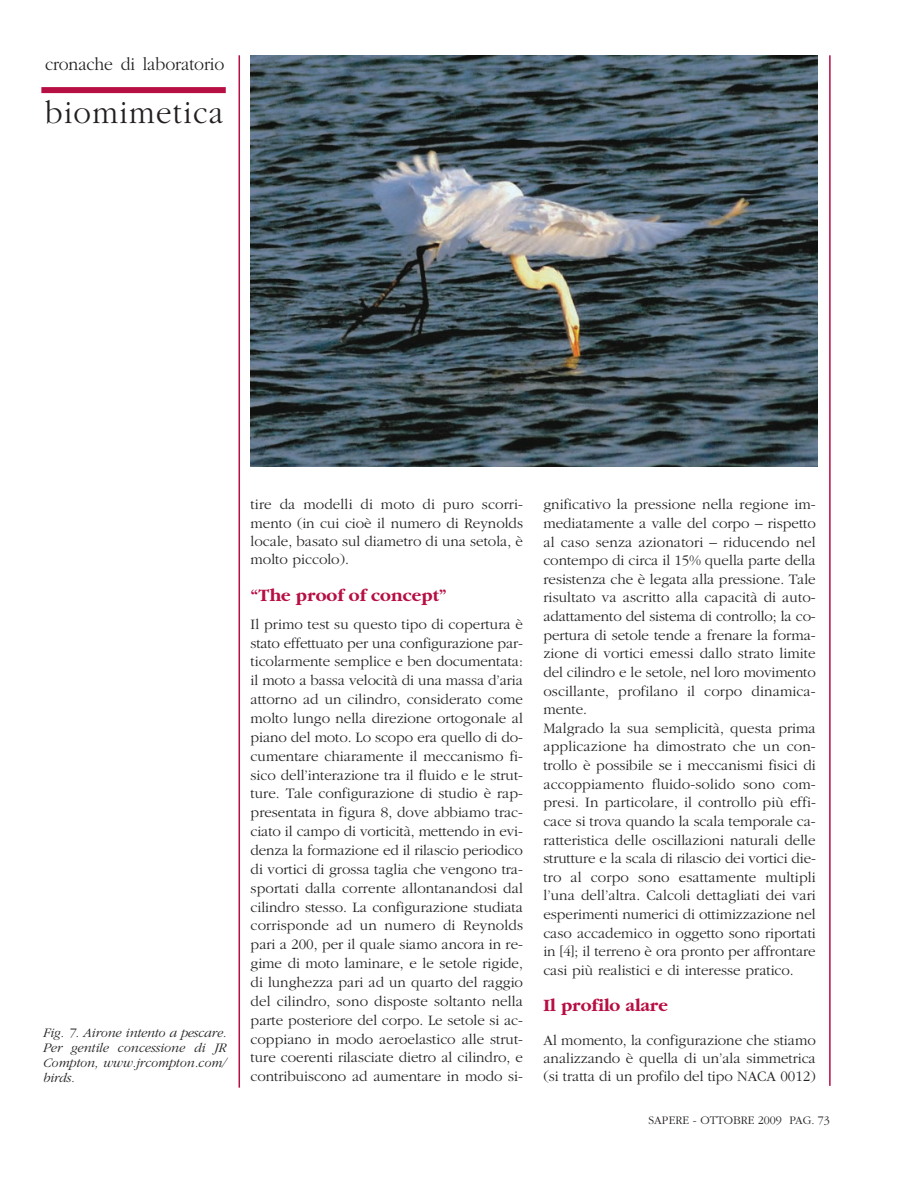
<style>
.page{position:relative;width:915px;height:1191px;background:#fff}
.page>*{position:absolute;margin:0;border:0;box-sizing:border-box;transform-origin:0 0}
.t1{font:300 33px "Garamond";letter-spacing:.05em;color:#231f20;scale:.94 1}
.t2{font:300 18.75px "Garamond";letter-spacing:-.005em;color:#231f20;scale:.94 1}
.t3{font:700 18px "Garamond";color:#b70e43}
.t4{font:300 15px/18.6px "Garamond";color:#231f20;text-align:justify}
.t5{font:italic 300 13.5px/15px "Garamond";letter-spacing:-.005em;color:#231f20;text-align:justify}
.t6{font:300 12px "Garamond";color:#231f20}
.s1{font-size:18.6px}
</style>
<div class="page">
<hr style="left:828px;top:55px;width:2px;height:1030px;background:#b70e43">
<hr style="left:238px;top:55px;width:2px;height:1032px;background:#b70e43">
<div style="left:41px;top:87px;width:185px;height:6px;background:#b70e43"></div>
<img style="left:250px;top:55px;width:566px;height:411px">
<p class="t2" style="left:45px;top:53px;width:192px"><span class="s1">cronache di</span> laboratorio</p>
<h1 class="t1" style="left:45px;top:92px;width:191px">biomimetica</h1>
<p class="t5" style="left:43px;top:1024px;width:185px">Fig. 7. Airone intento a pescare.<br>Per gentile concessione di JR Compton, www.jrcompton.com/ birds.</p>
<p class="t4" style="left:250px;top:495px;width:274px">tire da modelli di moto di puro scorri&shy;mento (in cui cioè il numero di Reynolds locale, basato sul diametro di una setola, è molto piccolo).</p>
<p class="t3" style="left:250px;top:584px;width:198px">“The proof of concept”</p>
<p class="t4" style="left:250px;top:614px;width:274px">Il primo test su questo tipo di copertura è stato effettuato per una configurazione par&shy;ticolarmente semplice e ben documentata: il moto a bassa velocità di una massa d’aria attorno ad un cilindro, considerato come molto lungo nella direzione ortogonale al piano del moto. Lo scopo era quello di do&shy;cumentare chiaramente il meccanismo fi&shy;sico dell’interazione tra il fluido e le strut&shy;ture. Tale configurazione di studio è rap&shy;presentata in figura 8, dove abbiamo trac&shy;ciato il campo di vorticità, mettendo in evi&shy;denza la formazione ed il rilascio periodico di vortici di grossa taglia che vengono tra&shy;sportati dalla corrente allontanandosi dal cilindro stesso. La configurazione studiata corrisponde ad un numero di Reynolds pari a 200, per il quale siamo ancora in re&shy;gime di moto laminare, e le setole rigide, di lunghezza pari ad un quarto del raggio del cilindro, sono disposte soltanto nella parte posteriore del corpo. Le setole si ac&shy;coppiano in modo aeroelastico alle strut&shy;ture coerenti rilasciate dietro al cilindro, e contribuiscono ad aumentare in modo si-</p>
<p class="t4" style="left:543px;top:495px;width:274px;text-align:left">gnificativo la pressione nella regione im&shy;mediatamente a valle del corpo – rispetto al caso senza azionatori – riducendo nel contempo di circa il 15% quella parte della resistenza che è legata alla pressione. Tale risultato va ascritto alla capacità di auto&shy;adattamento del sistema di controllo; la co&shy;pertura di setole tende a frenare la forma&shy;zione di vortici emessi dallo strato limite del cilindro e le setole, nel loro movimento oscillante, profilano il corpo dinamica&shy;mente.<br>Malgrado la sua semplicità, questa prima applicazione ha dimostrato che un con&shy;trollo è possibile se i meccanismi fisici di accoppiamento fluido-solido sono com&shy;presi. In particolare, il controllo più effi&shy;cace si trova quando la scala temporale ca&shy;ratteristica delle oscillazioni naturali delle strutture e la scala di rilascio dei vortici die&shy;tro al corpo sono esattamente multipli l’una dell’altra. Calcoli dettagliati dei vari esperimenti numerici di ottimizzazione nel caso accademico in oggetto sono riportati in [4]; il terreno è ora pronto per affrontare casi più realistici e di interesse pratico.</p>
<p class="t3" style="left:543px;top:994px;width:126px">Il profilo alare</p>
<p class="t4" style="left:543px;top:1031px;width:274px;line-height:18px">Al momento, la configurazione che stiamo analizzando è quella di un’ala simmetrica (si tratta di un profilo del tipo NACA 0012)</p>
<p class="t6" style="left:648px;top:1113px;width:183px">SAPERE - OTTOBRE 2009 PAG. 73</p>
</div>
